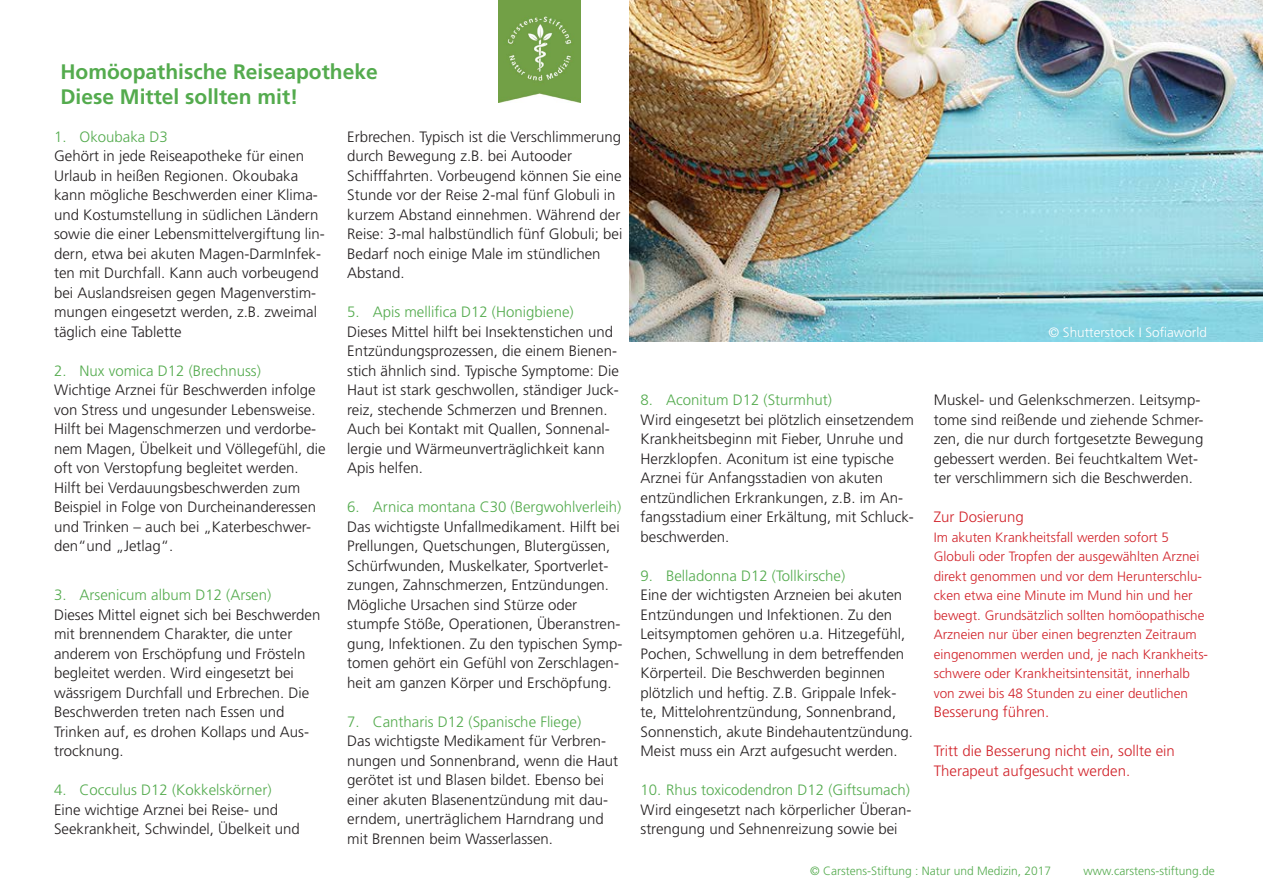
<style>
.page{position:relative;width:1263px;height:893px;background:#fff}
.page>*{position:absolute;margin:0;border:0;box-sizing:border-box;transform-origin:0 0}
.t1{font:700 21px "Frutiger";color:#54ab4e}
.Fliextext{font:300 15px/19.5px "Frutiger";color:#231f20}
.t2{font:300 15px "Frutiger";color:#54ab4e}
.Fliextext-2{font:300 15px/19.5px "Frutiger";color:#d1232a}
.Fliextext-3{font:300 13.5px/19.5px "Frutiger";color:#d1232a}
.Fliextext-4{font:300 13.5px "Frutiger";color:#fff}
.Copyright{font:300 12px "Frutiger";color:#54ab4e}
</style>
<div class="page">
<img style="left:630px;top:0;width:633px;height:341px">
<img style="left:498px;top:0;width:82px;height:103px">
<p class="t1" style="left:60px;top:59px;width:319px">Homöopathische Reiseapotheke</p>
<p class="t1" style="left:60px;top:84px;width:240px">Diese Mittel sollten mit!</p>
<p class="t2" style="left:54px;top:128px;width:115px">1. Okoubaka D3</p>
<p class="Fliextext" style="left:54px;top:146px;width:272px">Gehört in jede Reiseapotheke für einen Urlaub in heißen Regionen. Okoubaka kann mögliche Beschwerden einer Klima&shy;und Kostumstellung in südlichen Ländern sowie die einer Lebensmittelvergiftung lin&shy;dern, etwa bei akuten Magen-DarmInfek&shy;ten mit Durchfall. Kann auch vorbeugend bei Auslandsreisen gegen Magenverstim&shy;mungen eingesetzt werden, z.B. zweimal täglich eine Tablette</p>
<p class="t2" style="left:54px;top:362px;width:208px">2. Nux vomica D12 (Brechnuss)</p>
<p class="Fliextext" style="left:54px;top:380px;width:263px">Wichtige Arznei für Beschwerden infolge von Stress und ungesunder Lebensweise.</p>
<p class="Fliextext" style="left:54px;top:419px;width:273px">Hilft bei Magenschmerzen und verdorbe&shy;nem Magen, Übelkeit und Völlegefühl, die</p>
<p class="Fliextext" style="left:54px;top:458px;width:248px">oft von Verstopfung begleitet werden.<br>Hilft bei Verdauungsbeschwerden zum</p>
<p class="Fliextext" style="left:54px;top:497px;width:264px">Beispiel in Folge von Durcheinanderessen und Trinken – auch bei „Katerbeschwer&shy;den“und „Jetlag“.</p>
<p class="t2" style="left:54px;top:586px;width:219px">3. Arsenicum album D12 (Arsen)</p>
<p class="Fliextext" style="left:54px;top:605px;width:268px">Dieses Mittel eignet sich bei Beschwerden mit brennendem Charakter, die unter</p>
<p class="Fliextext" style="left:54px;top:644px;width:253px">anderem von Erschöpfung und Frösteln begleitet werden. Wird eingesetzt bei</p>
<p class="Fliextext" style="left:54px;top:683px;width:257px">wässrigem Durchfall und Erbrechen. Die<br>Beschwerden treten nach Essen und</p>
<p class="Fliextext" style="left:54px;top:722px;width:257px">Trinken auf, es drohen Kollaps und Aus&shy;trocknung.</p>
<p class="t2" style="left:54px;top:781px;width:219px">4. Cocculus D12 (Kokkelskörner)</p>
<p class="Fliextext" style="left:54px;top:800px;width:247px">Eine wichtige Arznei bei Reise- und<br>Seekrankheit, Schwindel, Übelkeit und</p>
<p class="Fliextext" style="left:347px;top:127px;width:275px">Erbrechen. Typisch ist die Verschlimmerung durch Bewegung z.B. bei Autooder</p>
<p class="Fliextext" style="left:347px;top:166px;width:277px">Schifffahrten. Vorbeugend können Sie eine Stunde vor der Reise 2-mal fünf Globuli in kurzem Abstand einnehmen. Während der Reise: 3-mal halbstündlich fünf Globuli; bei Bedarf noch einige Male im stündlichen Abstand.</p>
<p class="t2" style="left:347px;top:304px;width:228px">5. Apis mellifica D12 (Honigbiene)</p>
<p class="Fliextext" style="left:347px;top:322px;width:273px">Dieses Mittel hilft bei Insektenstichen und Entzündungsprozessen, die einem Bienen&shy;stich ähnlich sind. Typische Symptome: Die Haut ist stark geschwollen, ständiger Juck&shy;reiz, stechende Schmerzen und Brennen.<br>Auch bei Kontakt mit Quallen, Sonnenal&shy;lergie und Wärmeunverträglichkeit kann Apis helfen.</p>
<p class="t2" style="left:347px;top:499px;width:276px">6. Arnica montana C30 (Bergwohlverleih)</p>
<p class="Fliextext" style="left:347px;top:517px;width:277px">Das wichtigste Unfallmedikament. Hilft bei Prellungen, Quetschungen, Blutergüssen, Schürfwunden, Muskelkater, Sportverlet&shy;zungen, Zahnschmerzen, Entzündungen.<br>Mögliche Ursachen sind Stürze oder stumpfe Stöße, Operationen, Überanstren&shy;gung, Infektionen. Zu den typischen Symp&shy;tomen gehört ein Gefühl von Zerschlagen&shy;heit am ganzen Körper und Erschöpfung.</p>
<p class="t2" style="left:347px;top:713px;width:235px">7. Cantharis D12 (Spanische Fliege)</p>
<p class="Fliextext" style="left:347px;top:731px;width:272px">Das wichtigste Medikament für Verbren&shy;nungen und Sonnenbrand, wenn die Haut gerötet ist und Blasen bildet. Ebenso bei einer akuten Blasenentzündung mit dau&shy;erndem, unerträglichem Harndrang und mit Brennen beim Wasserlassen.</p>
<p class="Fliextext-4" style="left:1048px;top:324px;width:160px">© Shutterstock I Sofiaworld</p>
<p class="t2" style="left:640px;top:391px;width:193px">8. Aconitum D12 (Sturmhut)</p>
<p class="Fliextext" style="left:640px;top:410px;width:275px">Wird eingesetzt bei plötzlich einsetzendem Krankheitsbeginn mit Fieber, Unruhe und Herzklopfen. Aconitum ist eine typische Arznei für Anfangsstadien von akuten entzündlichen Erkrankungen, z.B. im An&shy;fangsstadium einer Erkältung, mit Schluck&shy;beschwerden.</p>
<p class="t2" style="left:640px;top:567px;width:206px">9. Belladonna D12 (Tollkirsche)</p>
<p class="Fliextext" style="left:640px;top:585px;width:263px">Eine der wichtigsten Arzneien bei akuten<br>Entzündungen und Infektionen. Zu den</p>
<p class="Fliextext" style="left:640px;top:624px;width:274px">Leitsymptomen gehören u.a. Hitzegefühl, Pochen, Schwellung in dem betreffenden Körperteil. Die Beschwerden beginnen plötzlich und heftig. Z.B. Grippale Infek&shy;te, Mittelohrentzündung, Sonnenbrand, Sonnenstich, akute Bindehautentzündung.<br>Meist muss ein Arzt aufgesucht werden.</p>
<p class="t2" style="left:640px;top:781px;width:271px">10. Rhus toxicodendron D12 (Giftsumach)</p>
<p class="Fliextext" style="left:640px;top:800px;width:272px">Wird eingesetzt nach körperlicher Überan&shy;strengung und Sehnenreizung sowie bei</p>
<p class="Fliextext" style="left:934px;top:390px;width:271px">Muskel- und Gelenkschmerzen. Leitsymp&shy;tome sind reißende und ziehende Schmer&shy;zen, die nur durch fortgesetzte Bewegung gebessert werden. Bei feuchtkaltem Wet&shy;ter verschlimmern sich die Beschwerden.</p>
<p class="Fliextext-2" style="left:934px;top:507px;width:92px">Zur Dosierung</p>
<p class="Fliextext-3" style="left:934px;top:527px;width:276px">Im akuten Krankheitsfall werden sofort 5<br>Globuli oder Tropfen der ausgewählten Arznei direkt genommen und vor dem Herunterschlu&shy;cken etwa eine Minute im Mund hin und her bewegt. Grundsätzlich sollten homöopathische Arzneien nur über einen begrenzten Zeitraum eingenommen werden und, je nach Krankheits&shy;schwere oder Krankheitsintensität, innerhalb von zwei bis 48 Stunden zu einer deutlichen</p>
<p class="Fliextext-2" style="left:934px;top:702px;width:117px">Besserung führen.</p>
<p class="Fliextext-2" style="left:934px;top:741px;width:243px">Tritt die Besserung nicht ein, sollte ein<br>Therapeut aufgesucht werden.</p>
<p class="Copyright" style="left:810px;top:864px;width:242px">© Carstens-Stiftung : Natur und Medizin, 2017</p>
<p class="Copyright" style="left:1083px;top:864px;width:133px">www.carstens-stiftung.de</p>
</div>
